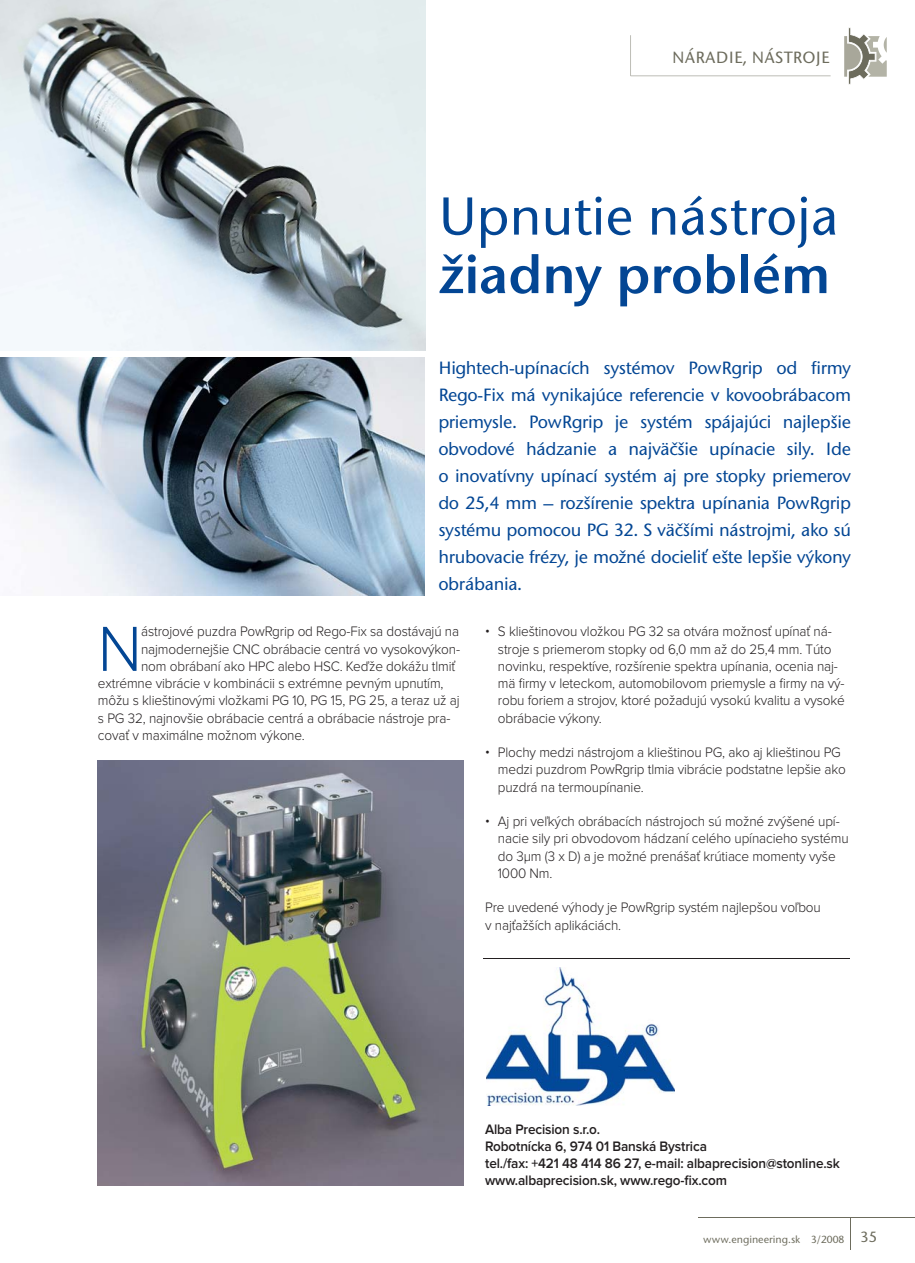
<style>
.page{position:relative;width:915px;height:1263px;background:#fff}
.page>*{position:absolute;margin:0;border:0;box-sizing:border-box;transform-origin:0 0}
.t1{font:300 66px "Proxima Nova";color:#034694;scale:.95 1}
.t2{font:500 54px "Stone Sans Itc TOT";color:#034694}
.t3{font:54px "Stone Sans Itc TOT Semi";color:#034694}
.t4{font:500 18px/27px "Stone Sans Itc TOT";letter-spacing:-.02em;color:#034694;text-align:justify}
.t5{font:500 16.5px "Stone Sans Itc TOT";letter-spacing:.015em;color:#6d6c5d}
.t6{font:300 14.25px/17.2px "Proxima Nova";letter-spacing:-.01em;color:#231f20;scale:.95 1}
.t7{font:600 14.25px/17.2px "Proxima Nova";letter-spacing:-.01em;color:#231f20;scale:.95 1}
.t8{font:500 10.5px "Stone Sans Itc TOT";color:#6d6c5d}
.s1{font-size:15px}
</style>
<div class="page">
<hr style="left:697px;top:1217px;width:217px;height:1px;background:#6d6c5d">
<hr style="left:850px;top:1217px;width:1px;height:32px;background:#6d6c5d">
<svg style="left:844px;top:27px;width:42px;height:58px"></svg>
<svg style="left:630px;top:35px;width:200px;height:41px"></svg>
<img style="left:486px;top:967px;width:188px;height:138px">
<img style="left:0;top:357px;width:424px;height:238px">
<img style="left:0;top:0;width:425px;height:350px">
<img style="left:98px;top:760px;width:365px;height:425px">
<hr style="left:483px;top:958px;width:366px;height:1px;background:#231f20">
<p class="t5" style="left:672px;top:50px;width:159px">NÁRADIE, NÁSTROJE</p>
<h2 class="t2" style="left:438px;top:190px;width:402px">Upnutie nástroja</h2>
<h2 class="t3" style="left:438px;top:249px;width:393px">žiadny problém</h2>
<p class="t4" style="left:438px;top:356px;width:414px">Hightech-upínacích systémov PowRgrip od firmy Rego-Fix má vynikajúce referencie v kovoobrábacom priemysle. PowRgrip je systém spájajúci najlepšie obvodové hádzanie a najväčšie upínacie sily. Ide o inovatívny upínací systém aj pre stopky priemerov do 25,4 mm – rozšírenie spektra upínania PowRgrip systému pomocou PG 32. S väčšími nástrojmi, ako sú hrubovacie frézy, je možné docieliť ešte lepšie výkony obrábania.</p>
<h1 class="t1" style="left:98px;top:627px;width:48px">N</h1>
<p class="t6" style="left:141px;top:625px;width:336px">ástrojové puzdra PowRgrip od Rego-Fix sa dostávajú na</p>
<p class="t6" style="left:141px;top:642px;width:337px">najmodernejšie CNC obrábacie centrá vo vysokovýkon-</p>
<p class="t6" style="left:141px;top:659px;width:332px">nom obrábaní ako HPC alebo HSC. Keďže dokážu tlmiť</p>
<p class="t6" style="left:98px;top:676px;width:365px">extrémne vibrácie v kombinácii s extrémne pevným upnutím,</p>
<p class="t6" style="left:98px;top:694px;width:382px">môžu s klieštinovými vložkami PG 10, PG 15, PG 25, a teraz už aj</p>
<p class="t6" style="left:98px;top:711px;width:372px">s PG 32, najnovšie obrábacie centrá a obrábacie nástroje pra-</p>
<p class="t6" style="left:98px;top:728px;width:219px">covať v maximálne možnom výkone.</p>
<p class="t6" style="left:497px;top:625px;width:366px;text-indent:-13px">• S klieštinovou vložkou PG 32 sa otvára možnosť upínať ná&shy;stroje s priemerom stopky od 6,0 mm až do 25,4 mm. Túto novinku, respektíve, rozšírenie spektra upínania, ocenia naj&shy;mä firmy v leteckom, automobilovom priemysle a firmy na vý&shy;robu foriem a strojov, ktoré požadujú vysokú kvalitu a vysoké obrábacie výkony.</p>
<p class="t6" style="left:497px;top:745px;width:367px;text-indent:-13px">• Plochy medzi nástrojom a klieštinou PG, ako aj klieštinou PG medzi puzdrom PowRgrip tlmia vibrácie podstatne lepšie ako puzdrá na termoupínanie.</p>
<p class="t6" style="left:497px;top:814px;width:370px;text-indent:-13px">• Aj pri veľkých obrábacích nástrojoch sú možné zvýšené upí&shy;nacie sily pri obvodovom hádzaní celého upínacieho systému do 3μm (3 x D) a je možné prenášať krútiace momenty vyše 1000 Nm.</p>
<p class="t6" style="left:485px;top:901px;width:355px">Pre uvedené výhody je PowRgrip systém najlepšou voľbou v najťažších aplikáciách.</p>
<p class="t7" style="left:485px;top:1122px;width:375px">Alba Precision s.r.o.<br>Robotnícka 6, 974 01 Banská Bystrica<br>tel./fax: +421 48 414 86 27, e-mail: albaprecision@stonline.sk www.albaprecision.sk, www.rego-fix.com</p>
<p class="t8" style="left:703px;top:1234px;width:175px">www.engineering.sk 3/2008 <span class="s1">35</span></p>
</div>
